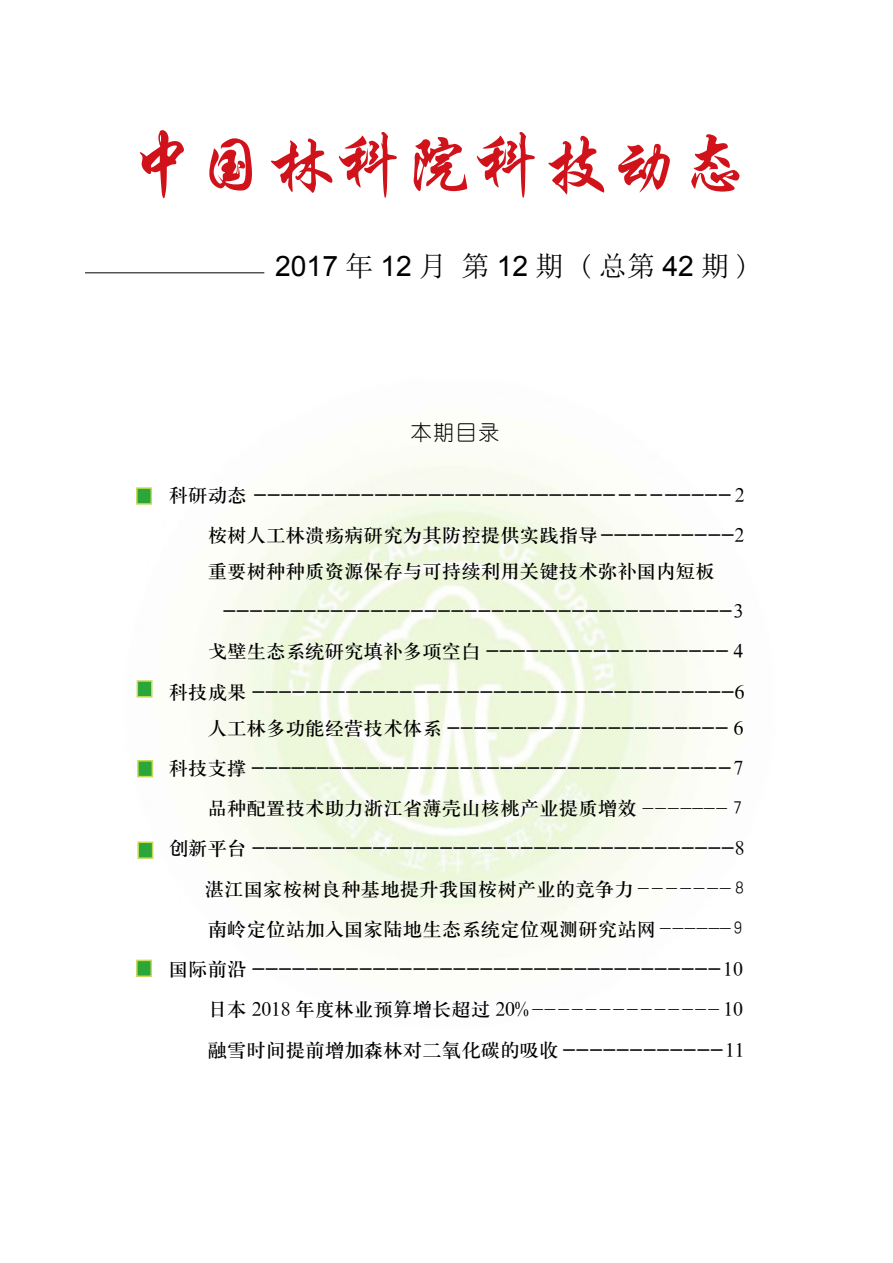
<style>
.page{position:relative;width:893px;height:1263px;background:#fff}
.page>*{position:absolute;margin:0;border:0;box-sizing:border-box;transform-origin:0 0}
.t1{font:69px "ST Xingkai";color:#d0121b}
.t2{font:28.2px "Arial";color:#000}
.t3{font:21px "You Yuan";color:#000}
.t4{font:19.5px/40.2px "H Ya 3 gj";color:#000;text-align:right}
.s1{font-family:"Sim Sun"}
.s2{font-family:"H Yg 2 gj";font-size:18px}
</style>
<div class="page">
<hr style="left:85px;top:273px;width:179px;height:1px;background:#000">
<img style="left:136px;top:458px;width:565px;height:514px">
<div style="left:136px;top:487px;width:16px;height:18px;background:#2aa738;border:2px solid #c5da5b"></div>
<div style="left:137px;top:841px;width:16px;height:18px;background:#2aa738;border:2px solid #c5da5b"></div>
<div style="left:136px;top:960px;width:16px;height:17px;background:#2aa738;border:2px solid #c5da5b"></div>
<div style="left:137px;top:680px;width:16px;height:17px;background:#2aa738;border:2px solid #c5da5b"></div>
<div style="left:137px;top:760px;width:16px;height:17px;background:#2aa738;border:2px solid #c5da5b"></div>
<h1 class="t1" style="left:128px;top:130px;width:622px">中国林科院科技动态</h1>
<h2 class="t2" style="left:275px;top:247px;width:477px">2017<span class="s1">年</span>12<span class="s1">月 第</span>12<span class="s1">期 (总第</span>42<span class="s1">期)</span></h2>
<p class="t3" style="left:411px;top:421px;width:90px">本期目录</p>
<p class="t4" style="left:169px;top:475px;width:577px">科研动态 ----------------------------------- 2桉树人工林溃疡病研究为其防控提供实践指导----------2</p>
<p class="t4" style="left:208px;top:551px;width:508px">重要树种种质资源保存与可持续利用关键技术弥补国内短板</p>
<p class="t4" style="left:223px;top:591px;width:522px">--------------------------------------3</p>
<p class="t4" style="left:208px;top:631px;width:537px">戈壁生态系统研究填补多项空白 ------------------ 4</p>
<p class="t4" style="left:169px;top:672px;width:577px">科技成果 ------------------------------------6</p>
<p class="t4" style="left:169px;top:708px;width:577px">人工林多功能经营技术体系 --------------------- 6<br>科技支撑 ------------------------------------7品种配置技术助力浙江省薄壳山核桃产业提质增效 <span class="s2">------- 7<br></span>创新平台 ------------------------------------8湛江国家桉树良种基地提升我国桉树产业的竞争力 <span class="s2">------- 8<br></span>南岭定位站加入国家陆地生态系统定位观测研究站网 <span class="s2">------9<br></span>国际前沿 -----------------------------------10日本 2018 年度林业预算增长超过 20%<span class="s2">--------------</span> 10<br>融雪时间提前增加森林对二氧化碳的吸收 ------------11</p>
</div>
